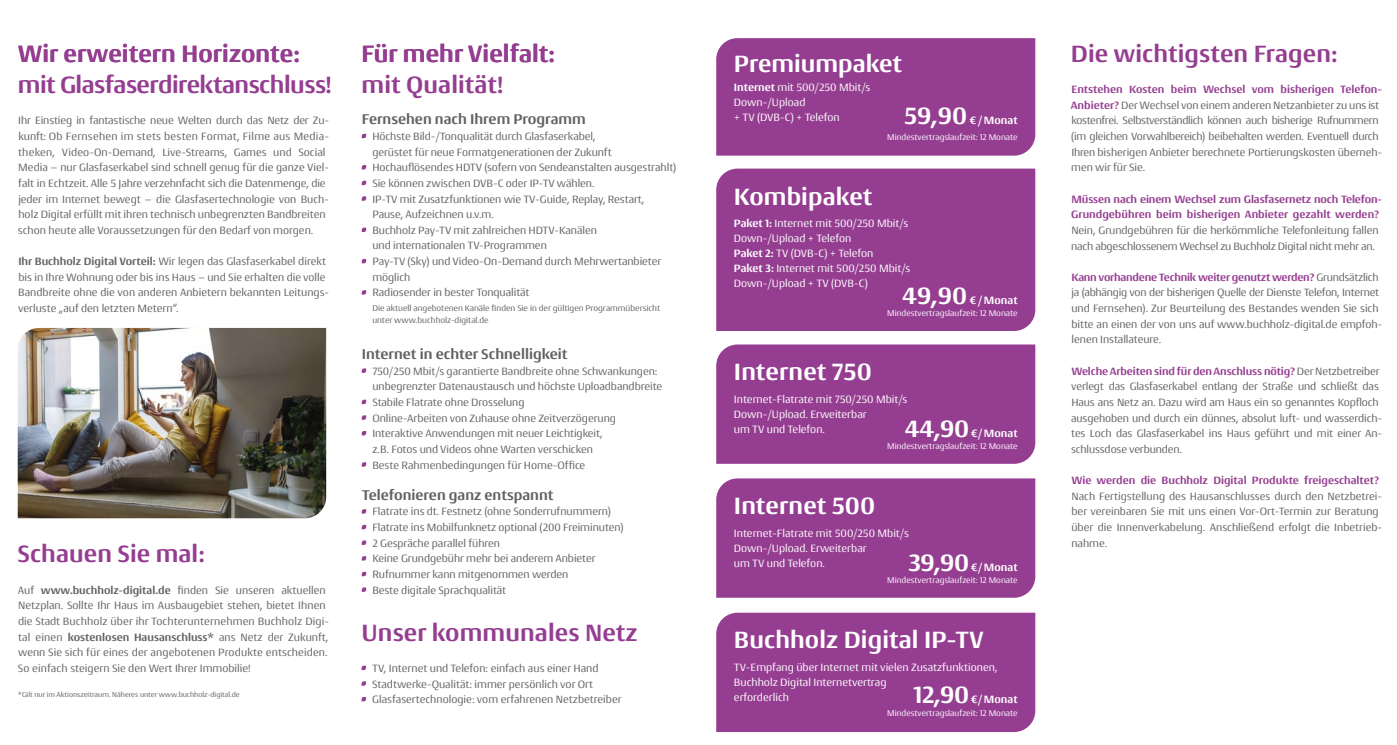
<style>
.page{position:relative;width:1397px;height:745px;background:#fff}
.page>*{position:absolute;margin:0;border:0;box-sizing:border-box;transform-origin:0 0}
.t1{font:700 25px "Conto";letter-spacing:.005em;color:#fff}
.t2{font:700 25px/31.2px "Conto";letter-spacing:.005em;color:#953e91}
.t3{font:700 25px/31.2px "Conto";letter-spacing:-.02em;color:#953e91}
.t4{font:700 15px "Conto";color:#626261}
.t5{font:11.25px/15.6px "Conto";letter-spacing:-.005em;color:#626261}
.t6{font:11.25px/15px "Conto";color:#fff}
.t7{font:700 11.25px/15.6px "Conto";color:#953e91}
.t8{font:700 11.25px "Conto";color:#fff}
.t9{font:8.75px "Conto";color:#fff}
.t10{font:8.75px/11.2px "Conto";color:#626261}
.t11{font:7.5px "Conto";color:#626261}
.s1{font-weight:700}
.s2{font-weight:700;color:#953e91}
</style>
<div class="page">
<svg style="left:362px;top:134px;width:4px;height:4px"></svg>
<svg style="left:362px;top:165px;width:4px;height:4px"></svg>
<svg style="left:362px;top:180px;width:4px;height:5px"></svg>
<svg style="left:362px;top:196px;width:4px;height:5px"></svg>
<svg style="left:362px;top:227px;width:4px;height:5px"></svg>
<svg style="left:362px;top:259px;width:4px;height:4px"></svg>
<svg style="left:362px;top:290px;width:4px;height:4px"></svg>
<svg style="left:362px;top:368px;width:4px;height:4px"></svg>
<svg style="left:362px;top:399px;width:4px;height:5px"></svg>
<svg style="left:362px;top:415px;width:4px;height:4px"></svg>
<svg style="left:362px;top:431px;width:4px;height:4px"></svg>
<svg style="left:362px;top:462px;width:4px;height:4px"></svg>
<svg style="left:362px;top:509px;width:4px;height:4px"></svg>
<svg style="left:362px;top:524px;width:4px;height:5px"></svg>
<svg style="left:362px;top:540px;width:4px;height:4px"></svg>
<svg style="left:362px;top:556px;width:4px;height:4px"></svg>
<svg style="left:362px;top:571px;width:4px;height:5px"></svg>
<svg style="left:362px;top:587px;width:4px;height:4px"></svg>
<img style="left:18px;top:328px;width:308px;height:190px">
<div style="left:716px;top:38px;width:319px;height:117px;background:#953e91"></div>
<div style="left:716px;top:168px;width:319px;height:163px;background:#953e91"></div>
<div style="left:716px;top:344px;width:319px;height:119px;background:#953e91"></div>
<div style="left:716px;top:478px;width:319px;height:119px;background:#953e91"></div>
<div style="left:716px;top:612px;width:319px;height:119px;background:#953e91"></div>
<svg style="left:361px;top:665px;width:5px;height:4px"></svg>
<svg style="left:361px;top:681px;width:5px;height:4px"></svg>
<svg style="left:361px;top:697px;width:5px;height:4px"></svg>
<h1 class="t3" style="left:18px;top:37px;width:315px">Wir erweitern Horizonte: mit Glasfaserdirektanschluss!</h1>
<h1 class="t2" style="left:361px;top:37px;width:195px">Für mehr Vielfalt: mit Qualität!</h1>
<p class="t5" style="left:18px;top:112px;width:313px">Ihr Einstieg in fantastische neue Welten durch das Netz der Zu&shy;kunft: Ob Fernsehen im stets besten Format, Filme aus Media&shy;theken, Video-On-Demand, Live-Streams, Games und Social Media – nur Glasfaserkabel sind schnell genug für die ganze Viel&shy;falt in Echtzeit. Alle 5 Jahre verzehnfacht sich die Datenmenge, die jeder im Internet bewegt – die Glasfasertechnologie von Buch&shy;holz Digital erfüllt mit ihren technisch unbegrenzten Bandbreiten schon heute alle Voraussetzungen für den Bedarf von morgen.</p>
<p class="t5" style="left:18px;top:253px;width:312px"><span class="s1">Ihr Buchholz Digital Vorteil:</span> Wir legen das Glasfaserkabel direkt bis in Ihre Wohnung oder bis ins Haus – und Sie erhalten die volle Bandbreite ohne die von anderen Anbietern bekannten Leitungs&shy;verluste „auf den letzten Metern“.</p>
<h1 class="t2" style="left:17px;top:537px;width:189px">Schauen Sie mal:</h1>
<p class="t5" style="left:18px;top:581px;width:313px">Auf <span class="s1">www.buchholz-digital.de</span> finden Sie unseren aktuellen Netzplan. Sollte Ihr Haus im Ausbaugebiet stehen, bietet Ihnen die Stadt Buchholz über ihr Tochterunternehmen Buchholz Digi&shy;tal einen <span class="s1">kostenlosen Hausanschluss*</span> ans Netz der Zukunft, wenn Sie sich für eines der angebotenen Produkte entscheiden.<br>So einfach steigern Sie den Wert Ihrer Immobilie!</p>
<p class="t11" style="left:18px;top:689px;width:223px">*Gilt nur im Aktionszeitraum. Näheres unter www.buchholz-digital.de</p>
<h2 class="t4" style="left:362px;top:110px;width:225px">Fernsehen nach Ihrem Programm</h2>
<p class="t5" style="left:372px;top:128px;width:305px">Höchste Bild-/Tonqualität durch Glasfaserkabel,<br>gerüstet für neue Formatgenerationen der Zukunft Hochauflösendes HDTV (sofern von Sendeanstalten ausgestrahlt)<br>Sie können zwischen DVB-C oder IP-TV wählen.<br>IP-TV mit Zusatzfunktionen wie TV-Guide, Replay, Restart, Pause, Aufzeichnen u.v.m.<br>Buchholz Pay-TV mit zahlreichen HDTV-Kanälen<br>und internationalen TV-Programmen<br>Pay-TV (Sky) und Video-On-Demand durch Mehrwertanbieter möglich<br>Radiosender in bester Tonqualität</p>
<p class="t10" style="left:372px;top:302px;width:289px">Die aktuell angebotenen Kanäle finden Sie in der gültigen Programmübersicht unter www.buchholz-digital.de</p>
<h2 class="t4" style="left:362px;top:344px;width:207px">Internet in echter Schnelligkeit</h2>
<p class="t5" style="left:372px;top:362px;width:291px">750/250 Mbit/s garantierte Bandbreite ohne Schwankungen: unbegrenzter Datenaustausch und höchste Uploadbandbreite Stabile Flatrate ohne Drosselung<br>Online-Arbeiten von Zuhause ohne Zeitverzögerung Interaktive Anwendungen mit neuer Leichtigkeit,<br>z.B. Fotos und Videos ohne Warten verschicken<br>Beste Rahmenbedingungen für Home-Office</p>
<h2 class="t4" style="left:362px;top:485px;width:193px">Telefonieren ganz entspannt</h2>
<p class="t5" style="left:372px;top:503px;width:252px">Flatrate ins dt. Festnetz (ohne Sonderrufnummern)<br>Flatrate ins Mobilfunknetz optional (200 Freiminuten)<br>2 Gespräche parallel führen<br>Keine Grundgebühr mehr bei anderem Anbieter Rufnummer kann mitgenommen werden<br>Beste digitale Sprachqualität</p>
<h1 class="t2" style="left:361px;top:615px;width:277px">Unser kommunales Netz</h1>
<p class="t5" style="left:372px;top:659px;width:251px">TV, Internet und Telefon: einfach aus einer Hand<br>Stadtwerke-Qualität: immer persönlich vor Ort<br>Glasfasertechnologie: vom erfahrenen Netzbetreiber</p>
<h1 class="t1" style="left:733px;top:48px;width:169px">Premiumpaket</h1>
<p class="t6" style="left:733px;top:79px;width:138px"><span class="s1">Internet</span> mit 500/250 Mbit/s<br>Down-/Upload<br>+ TV (DVB-C) + Telefon</p>
<h1 class="t1" style="left:904px;top:100px;width:65px">59,90</h1>
<p class="t8" style="left:969px;top:113px;width:50px">€/Monat</p>
<p class="t9" style="left:887px;top:131px;width:132px">Mindestvertragslaufzeit: 12 Monate</p>
<h1 class="t1" style="left:733px;top:180px;width:140px">Kombipaket</h1>
<p class="t6" style="left:733px;top:216px;width:178px"><span class="s1">Paket 1:</span> Internet mit 500/250 Mbit/s<br>Down-/Upload + Telefon<br><span class="s1">Paket 2:</span> TV (DVB-C) + Telefon<br><span class="s1">Paket 3:</span> Internet mit 500/250 Mbit/s<br>Down-/Upload + TV (DVB-C)</p>
<h1 class="t1" style="left:902px;top:279px;width:67px">49,90</h1>
<p class="t8" style="left:969px;top:292px;width:50px">€/Monat</p>
<p class="t9" style="left:887px;top:307px;width:132px">Mindestvertragslaufzeit: 12 Monate</p>
<h1 class="t1" style="left:733px;top:355px;width:139px">Internet 750</h1>
<p class="t6" style="left:733px;top:391px;width:175px">Internet-Flatrate mit 750/250 Mbit/s<br>Down-/Upload. Erweiterbar<br>um TV und Telefon.</p>
<h1 class="t1" style="left:904px;top:412px;width:66px">44,90</h1>
<p class="t8" style="left:970px;top:425px;width:48px">€/Monat</p>
<p class="t9" style="left:887px;top:440px;width:132px">Mindestvertragslaufzeit: 12 Monate</p>
<h1 class="t1" style="left:733px;top:489px;width:143px">Internet 500</h1>
<p class="t6" style="left:733px;top:524px;width:176px">Internet-Flatrate mit 500/250 Mbit/s<br>Down-/Upload. Erweiterbar<br>um TV und Telefon.</p>
<h1 class="t1" style="left:907px;top:546px;width:62px">39,90</h1>
<p class="t8" style="left:970px;top:559px;width:48px">€/Monat</p>
<p class="t9" style="left:887px;top:574px;width:132px">Mindestvertragslaufzeit: 12 Monate</p>
<h1 class="t1" style="left:733px;top:623px;width:251px">Buchholz Digital IP-TV</h1>
<p class="t6" style="left:733px;top:658px;width:265px">TV-Empfang über Internet mit vielen Zusatzfunktionen,<br>Buchholz Digital Internetvertrag<br>erforderlich</p>
<h1 class="t1" style="left:913px;top:678px;width:57px">12,90</h1>
<p class="t8" style="left:970px;top:692px;width:48px">€/Monat</p>
<p class="t9" style="left:887px;top:707px;width:132px">Mindestvertragslaufzeit: 12 Monate</p>
<h1 class="t2" style="left:1070px;top:37px;width:268px">Die wichtigsten Fragen:</h1>
<p class="t5" style="left:1070px;top:81px;width:313px"><span class="s2">Entstehen Kosten beim Wechsel vom bisherigen Telefon-Anbieter?</span> Der Wechsel von einem anderen Netzanbieter zu uns ist kostenfrei. Selbstverständlich können auch bisherige Rufnummern (im gleichen Vorwahlbereich) beibehalten werden. Eventuell durch Ihren bisherigen Anbieter berechnete Portierungskosten überneh&shy;men wir für Sie.</p>
<p class="t7" style="left:1071px;top:190px;width:312px">Müssen nach einem Wechsel zum Glasfasernetz noch Telefon-<br>Grundgebühren beim bisherigen Anbieter gezahlt werden?</p>
<p class="t5" style="left:1071px;top:222px;width:309px">Nein, Grundgebühren für die herkömmliche Telefonleitung fallen nach abgeschlossenem Wechsel zu Buchholz Digital nicht mehr an.</p>
<p class="t5" style="left:1071px;top:269px;width:312px"><span class="s2">Kann vorhandene Technik weiter genutzt werden?</span> Grundsätzlich ja (abhängig von der bisherigen Quelle der Dienste Telefon, Internet und Fernsehen). Zur Beurteilung des Bestandes wenden Sie sich bitte an einen der von uns auf www.buchholz-digital.de empfoh&shy;lenen Installateure.</p>
<p class="t5" style="left:1070px;top:362px;width:313px"><span class="s2">Welche Arbeiten sind für den Anschluss nötig?</span> Der Netzbetreiber verlegt das Glasfaserkabel entlang der Straße und schließt das Haus ans Netz an. Dazu wird am Haus ein so genanntes Kopfloch ausgehoben und durch ein dünnes, absolut luft- und wasserdich&shy;tes Loch das Glasfaserkabel ins Haus geführt und mit einer An&shy;schlussdose verbunden.</p>
<p class="t7" style="left:1071px;top:472px;width:309px">Wie werden die Buchholz Digital Produkte freigeschaltet?</p>
<p class="t5" style="left:1071px;top:487px;width:312px">Nach Fertigstellung des Hausanschlusses durch den Netzbetrei&shy;ber vereinbaren Sie mit uns einen Vor-Ort-Termin zur Beratung über die Innenverkabelung. Anschließend erfolgt die Inbetrieb&shy;nahme.</p>
</div>
